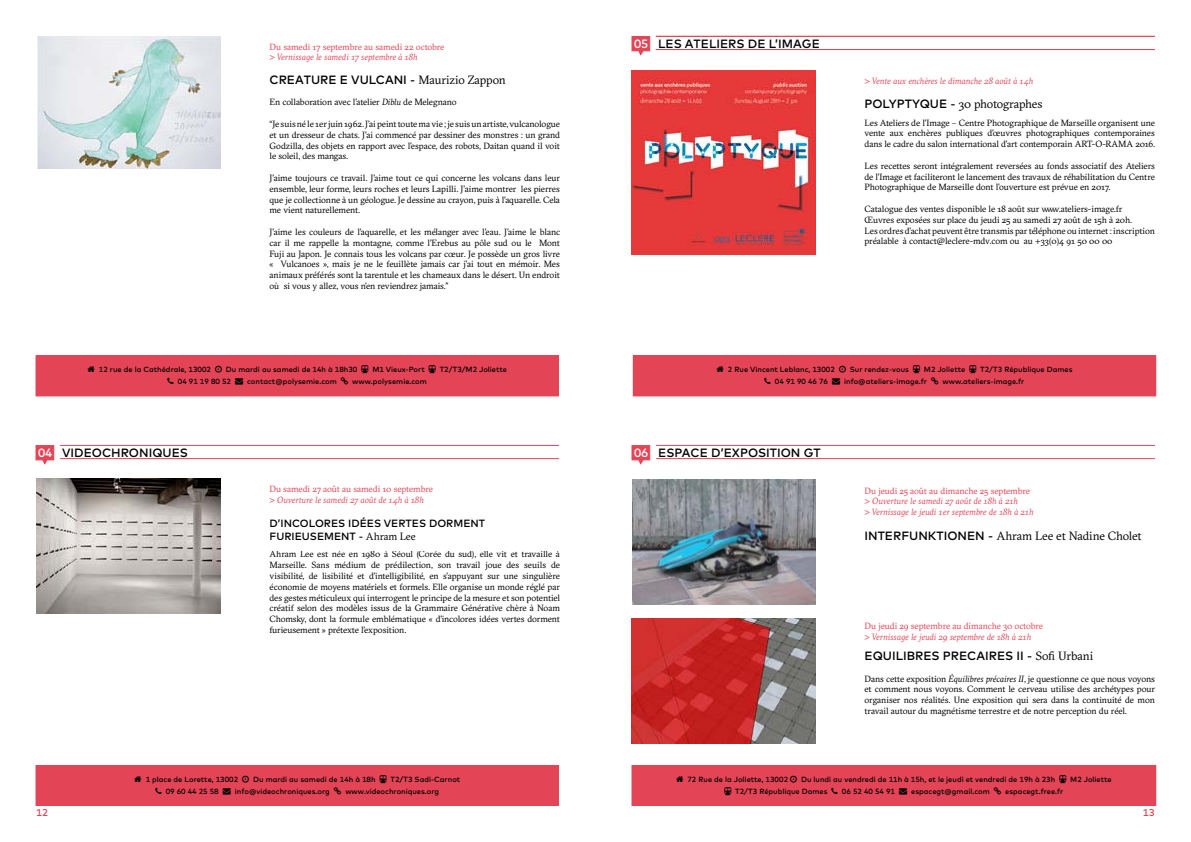
<style>
.page{position:relative;width:1191px;height:842px;background:#fff}
.page>*{position:absolute;margin:0;border:0;box-sizing:border-box;transform-origin:0 0}
.t1{font:500 12px "Mark";color:#000}
.t2{font:12px "GT Sectra";letter-spacing:-.01em;color:#000}
.t3{font:500 10.5px/12.6px "Mark";color:#000}
.t4{font:500 10px "Mark";color:#e44556}
.t5{font:9px/10.8px "GT Sectra";letter-spacing:-.01em;color:#000;text-align:justify}
.t6{font:italic 9px/10.8px "GT Sectra";letter-spacing:-.005em;color:#e44556}
.t7{font:9px "GT Sectra";letter-spacing:-.01em;color:#e44556}
.t8{font:500 7.5px "Mark";color:#000}
.s1{font-family:"GT Sectra";font-weight:400}
.s2{font-style:italic}
.s3{color:#fff}
.s4{font-family:"Mark";font-weight:500}
</style>
<div class="page">
<img style="left:38px;top:36px;width:183px;height:133px">
<div style="left:633px;top:356px;width:522px;height:40px;background:#e44556"></div>
<div style="left:633px;top:355px;width:523px;height:41px;border:1px solid #e44556"></div>
<div style="left:36px;top:356px;width:522px;height:40px;background:#e44556"></div>
<div style="left:36px;top:355px;width:523px;height:41px;border:1px solid #e44556"></div>
<hr style="left:60px;top:445px;width:499px;height:1px;background:#e44556">
<svg style="left:35px;top:445px;width:20px;height:20px"></svg>
<hr style="left:60px;top:458px;width:499px;height:1px;background:#e44556">
<div style="left:36px;top:765px;width:522px;height:40px;background:#e44556"></div>
<div style="left:36px;top:765px;width:523px;height:41px;border:1px solid #e44556"></div>
<img style="left:36px;top:478px;width:185px;height:136px">
<img style="left:631px;top:71px;width:184px;height:184px">
<hr style="left:656px;top:36px;width:499px;height:1px;background:#e44556">
<svg style="left:631px;top:36px;width:19px;height:20px"></svg>
<hr style="left:656px;top:49px;width:499px;height:1px;background:#e44556">
<div style="left:632px;top:765px;width:523px;height:40px;background:#e44556"></div>
<div style="left:631px;top:765px;width:525px;height:41px;border:1px solid #e44556"></div>
<img style="left:633px;top:480px;width:182px;height:125px">
<hr style="left:656px;top:445px;width:499px;height:1px;background:#e44556">
<svg style="left:631px;top:445px;width:19px;height:20px"></svg>
<hr style="left:656px;top:458px;width:499px;height:1px;background:#e44556">
<hr style="left:655px;top:36px;width:499px;height:1px;background:#e44556">
<hr style="left:655px;top:49px;width:499px;height:1px;background:#e44556">
<img style="left:631px;top:618px;width:184px;height:125px">
<p class="t7" style="left:269px;top:41px;width:176px">Du samedi 17 septembre au samedi 22 octobre</p>
<p class="t6" style="left:269px;top:52px;width:149px">&gt; Vernissage le samedi 17 septembre à 18h</p>
<h1 class="t1" style="left:269px;top:73px;width:238px">CREATURE E VULCANI - <span class="s1">Maurizio Zappon</span></h1>
<p class="t5" style="left:269px;top:97px;width:189px">En collaboration avec l’atelier <span class="s2">Diblu</span> de Melegnano</p>
<p class="t5" style="left:269px;top:119px;width:292px">“Je suis né le 1er juin 1962. J’ai peint toute ma vie ; je suis un artiste, vulcanologue et un dresseur de chats. J’ai commencé par dessiner des monstres : un grand Godzilla, des objets en rapport avec l’espace, des robots, Daitan quand il voit le soleil, des mangas.</p>
<p class="t5" style="left:269px;top:173px;width:292px">J’aime toujours ce travail. J’aime tout ce qui concerne les volcans dans leur ensemble, leur forme, leurs roches et leurs Lapilli. J’aime montrer les pierres que je collectionne à un géologue. Je dessine au crayon, puis à l’aquarelle. Cela me vient naturellement.</p>
<p class="t5" style="left:269px;top:227px;width:292px">J’aime les couleurs de l’aquarelle, et les mélanger avec l’eau. J’aime le blanc car il me rappelle la montagne, comme l’Erebus au pôle sud ou le Mont Fuji au Japon. Je connais tous les volcans par cœur. Je possède un gros livre « Vulcanoes », mais je ne le feuillète jamais car j’ai tout en mémoir. Mes animaux préférés sont la tarentule et les chameaux dans le désert. Un endroit où si vous y allez, vous n’en reviendrez jamais.”</p>
<p class="t8" style="left:99px;top:365px;width:114px">12 rue de la Cathédrale, 13002</p>
<p class="t8" style="left:226px;top:365px;width:133px">Du mardi au samedi de 14h à 18h30</p>
<p class="t8" style="left:372px;top:365px;width:54px">M1 Vieux-Port</p>
<p class="t8" style="left:440px;top:365px;width:69px">T2/T3/M2 Joliette</p>
<p class="t8" style="left:178px;top:377px;width:160px">04 91 19 80 52 → contact@polysemie.com</p>
<p class="t8" style="left:352px;top:377px;width:76px">www.polysemie.com</p>
<h1 class="t1" style="left:38px;top:445px;width:151px"><span class="s3">04</span> VIDEOCHRONIQUES</h1>
<p class="t7" style="left:269px;top:483px;width:165px">Du samedi 27 août au samedi 10 septembre</p>
<p class="t6" style="left:269px;top:494px;width:156px">&gt; Ouverture le samedi 27 août de 14h à 18h</p>
<p class="t3" style="left:269px;top:517px;width:217px">D’INCOLORES IDÉES VERTES DORMENT<br>FURIEUSEMENT - <span class="s1">Ahram Lee</span></p>
<p class="t5" style="left:269px;top:549px;width:292px">Ahram Lee est née en 1980 à Séoul (Corée du sud), elle vit et travaille à Marseille. Sans médium de prédilection, son travail joue des seuils de visibilité, de lisibilité et d’intelligibilité, en s’appuyant sur une singulière économie de moyens matériels et formels. Elle organise un monde réglé par des gestes méticuleux qui interrogent le principe de la mesure et son potentiel créatif selon des modèles issus de la Grammaire Générative chère à Noam Chomsky, dont la formule emblématique « d’incolores idées vertes dorment furieusement » prétexte l’exposition.</p>
<p class="t8" style="left:146px;top:775px;width:94px">1 place de Lorette, 13002</p>
<p class="t8" style="left:253px;top:775px;width:124px">Du mardi au samedi de 14h à 18h</p>
<p class="t8" style="left:390px;top:775px;width:71px">T2/T3 Sadi-Carnot</p>
<p class="t8" style="left:166px;top:787px;width:166px">09 60 44 25 58 → info@videochroniques.org</p>
<p class="t8" style="left:345px;top:787px;width:95px">www.videochroniques.org</p>
<h1 class="t1" style="left:634px;top:36px;width:187px"><span class="s3">05</span> LES ATELIERS DE L’IMAGE</h1>
<p class="t6" style="left:864px;top:76px;width:170px">&gt; Vente aux enchères le dimanche 28 août à 14h</p>
<h1 class="t2" style="left:864px;top:97px;width:179px"><span class="s4">POLYPTYQUE -</span> 30 photographes</h1>
<p class="t5" style="left:864px;top:117px;width:292px">Les Ateliers de l’Image – Centre Photographique de Marseille organisent une vente aux enchères publiques d’œuvres photographiques contemporaines dans le cadre du salon international d’art contemporain ART-O-RAMA 2016.</p>
<p class="t5" style="left:864px;top:160px;width:292px">Les recettes seront intégralement reversées au fonds associatif des Ateliers de l’Image et faciliteront le lancement des travaux de réhabilitation du Centre Photographique de Marseille dont l’ouverture est prévue en 2017.</p>
<p class="t5" style="left:864px;top:203px;width:292px;text-align:left">Catalogue des ventes disponible le 18 août sur www.ateliers-image.fr<br>Œuvres exposées sur place du jeudi 25 au samedi 27 août de 15h à 20h.<br>Les ordres d’achat peuvent être transmis par téléphone ou internet : inscription préalable à contact@leclere-mdv.com ou au +33(0)4 91 50 00 00</p>
<p class="t8" style="left:728px;top:365px;width:108px">2 Rue Vincent Leblanc, 13002</p>
<p class="t8" style="left:850px;top:365px;width:61px">Sur rendez-vous</p>
<p class="t8" style="left:924px;top:365px;width:43px">M2 Joliette</p>
<p class="t8" style="left:980px;top:365px;width:94px">T2/T3 République Dames</p>
<p class="t8" style="left:775px;top:377px;width:154px">04 91 90 46 76 → info@ateliers-image.fr</p>
<p class="t8" style="left:942px;top:377px;width:83px">www.ateliers-image.fr</p>
<h1 class="t1" style="left:634px;top:445px;width:188px"><span class="s3">06</span> ESPACE D’EXPOSITION GT</h1>
<p class="t7" style="left:864px;top:485px;width:167px">Du jeudi 25 août au dimanche 25 septembre</p>
<p class="t6" style="left:864px;top:496px;width:170px">&gt; Ouverture le samedi 27 août de 18h à 21h<br>&gt; Vernissage le jeudi 1er septembre de 18h à 21h</p>
<h1 class="t2" style="left:864px;top:529px;width:279px"><span class="s4">INTERFUNKTIONEN -</span> Ahram Lee et Nadine Cholet</h1>
<p class="t7" style="left:864px;top:621px;width:180px">Du jeudi 29 septembre au dimanche 30 octobre</p>
<p class="t6" style="left:864px;top:631px;width:168px">&gt; Vernissage le jeudi 29 septembre de 18h à 21h</p>
<h1 class="t1" style="left:864px;top:649px;width:230px">EQUILIBRES PRECAIRES II - <span class="s1">Sofi Urbani</span></h1>
<p class="t5" style="left:864px;top:673px;width:292px">Dans cette exposition <span class="s2">Équilibres précaires II</span>, je questionne ce que nous voyons et comment nous voyons. Comment le cerveau utilise des archétypes pour organiser nos réalités. Une exposition qui sera dans la continuité de mon travail autour du magnétisme terrestre et de notre perception du réel.</p>
<p class="t8" style="left:687px;top:775px;width:102px">72 Rue de la Joliette, 13002</p>
<p class="t8" style="left:801px;top:775px;width:256px">Du lundi au vendredi de 11h à 15h, et le jeudi et vendredi de 19h à 23h</p>
<p class="t8" style="left:1070px;top:775px;width:43px">M2 Joliette</p>
<p class="t8" style="left:735px;top:787px;width:94px">T2/T3 République Dames</p>
<p class="t8" style="left:842px;top:787px;width:149px">06 52 40 54 91 → espacegt@gmail.com</p>
<p class="t8" style="left:1005px;top:787px;width:60px">espacegt.free.fr</p>
<p class="t4" style="left:36px;top:807px;width:13px">12</p>
<p class="t4" style="left:1143px;top:807px;width:13px">13</p>
</div>
